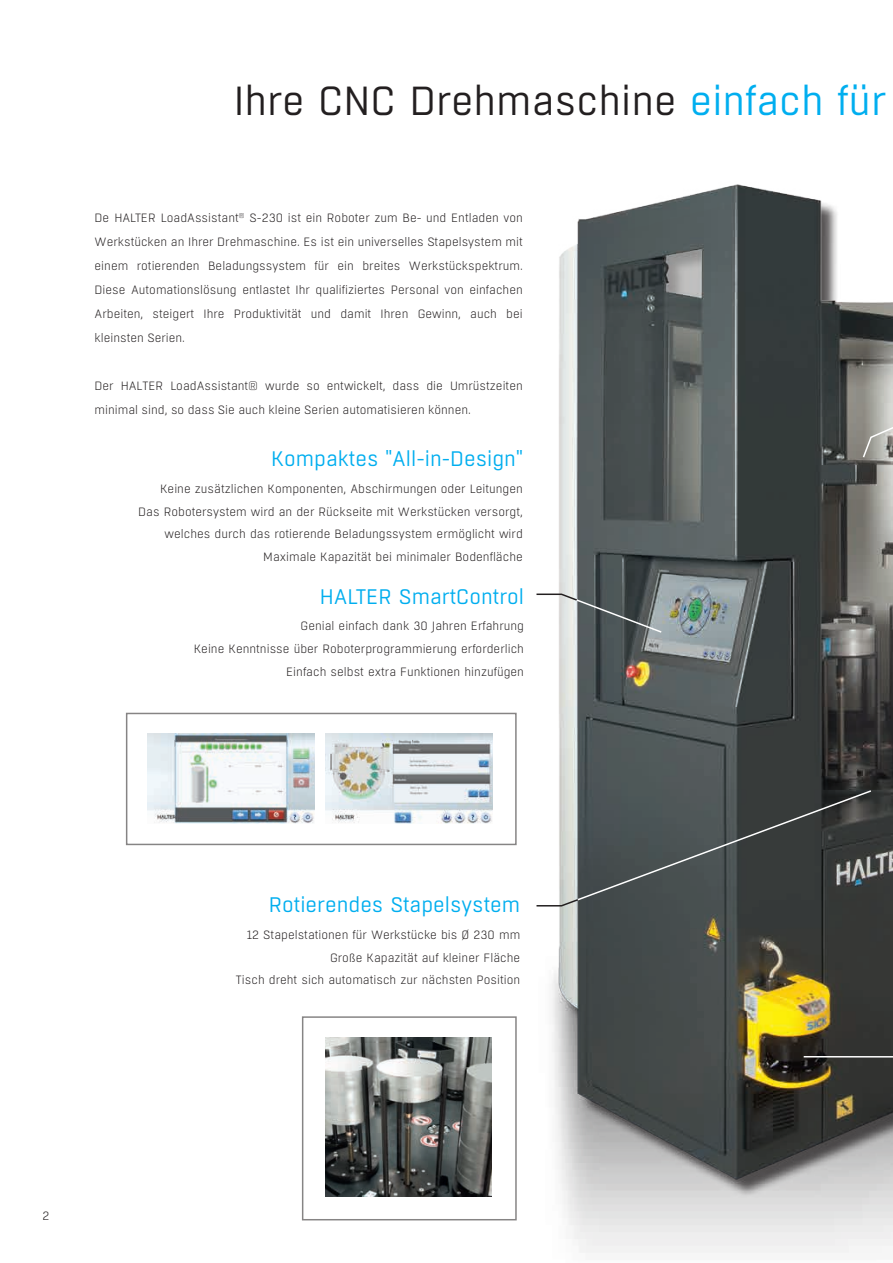
<style>
.page{position:relative;width:893px;height:1263px;background:#fff}
.page>*{position:absolute;margin:0;border:0;box-sizing:border-box;transform-origin:0 0}
.t1{font:40.5px "Boxed";color:#231f20}
.t2{font:21px "Boxed";color:#00aeef}
.t3{font:300 12px/24px "Boxed";color:#231f20;text-align:right}
.s1{color:#00aeef}
</style>
<div class="page">
<img style="left:427px;top:184px;width:466px;height:1069px">
<svg style="left:535px;top:593px;width:128px;height:41px"></svg>
<svg style="left:535px;top:789px;width:338px;height:118px;background:#595e5e"></svg>
<hr style="left:804px;top:1056px;width:89px;height:2px;background:#fff">
<svg style="left:861px;top:311px;width:32px;height:148px;background:#898984"></svg>
<img style="left:148px;top:733px;width:166px;height:90px">
<img style="left:326px;top:733px;width:167px;height:90px">
<img style="left:326px;top:1038px;width:165px;height:158px">
<h1 class="t1" style="left:234px;top:76px;width:654px">Ihre CNC Drehmaschine <span class="s1">einfach für</span></h1>
<p class="t3" style="left:95px;top:206px;width:430px;text-align:justify">De HALTER LoadAssistant<sup>®</sup> S-230 ist ein Roboter zum Be- und Entladen von Werkstücken an Ihrer Drehmaschine. Es ist ein universelles Stapelsystem mit einem rotierenden Beladungssystem für ein breites Werkstückspektrum.<br>Diese Automationslösung entlastet Ihr qualifiziertes Personal von einfachen Arbeiten, steigert Ihre Produktivität und damit Ihren Gewinn, auch bei kleinsten Serien.</p>
<p class="t3" style="left:95px;top:374px;width:430px;text-align:left">Der HALTER LoadAssistant® wurde so entwickelt, dass die Umrüstzeiten minimal sind, so dass Sie auch kleine Serien automatisieren können.</p>
<h2 class="t2" style="left:271px;top:445px;width:253px">Kompaktes "All-in-Design"</h2>
<p class="t3" style="left:138px;top:477px;width:386px;line-height:22.6px">Keine zusätzlichen Komponenten, Abschirmungen oder Leitungen Das Robotersystem wird an der Rückseite mit Werkstücken versorgt, welches durch das rotierende Beladungssystem ermöglicht wird Maximale Kapazität bei minimaler Bodenfläche</p>
<h2 class="t2" style="left:320px;top:583px;width:206px">HALTER SmartControl</h2>
<p class="t3" style="left:194px;top:615px;width:332px;line-height:22.8px">Genial einfach dank 30 Jahren Erfahrung<br>Keine Kenntnisse über Roboterprogrammierung erforderlich<br>Einfach selbst extra Funktionen hinzufügen</p>
<h2 class="t2" style="left:269px;top:891px;width:253px">Rotierendes Stapelsystem</h2>
<p class="t3" style="left:236px;top:923px;width:286px;line-height:22.8px">12 Stapelstationen für Werkstücke bis Ø 230 mm<br>Große Kapazität auf kleiner Fläche<br>Tisch dreht sich automatisch zur nächsten Position</p>
<p class="t3" style="left:43px;top:1204px;width:8px">2</p>
</div>
